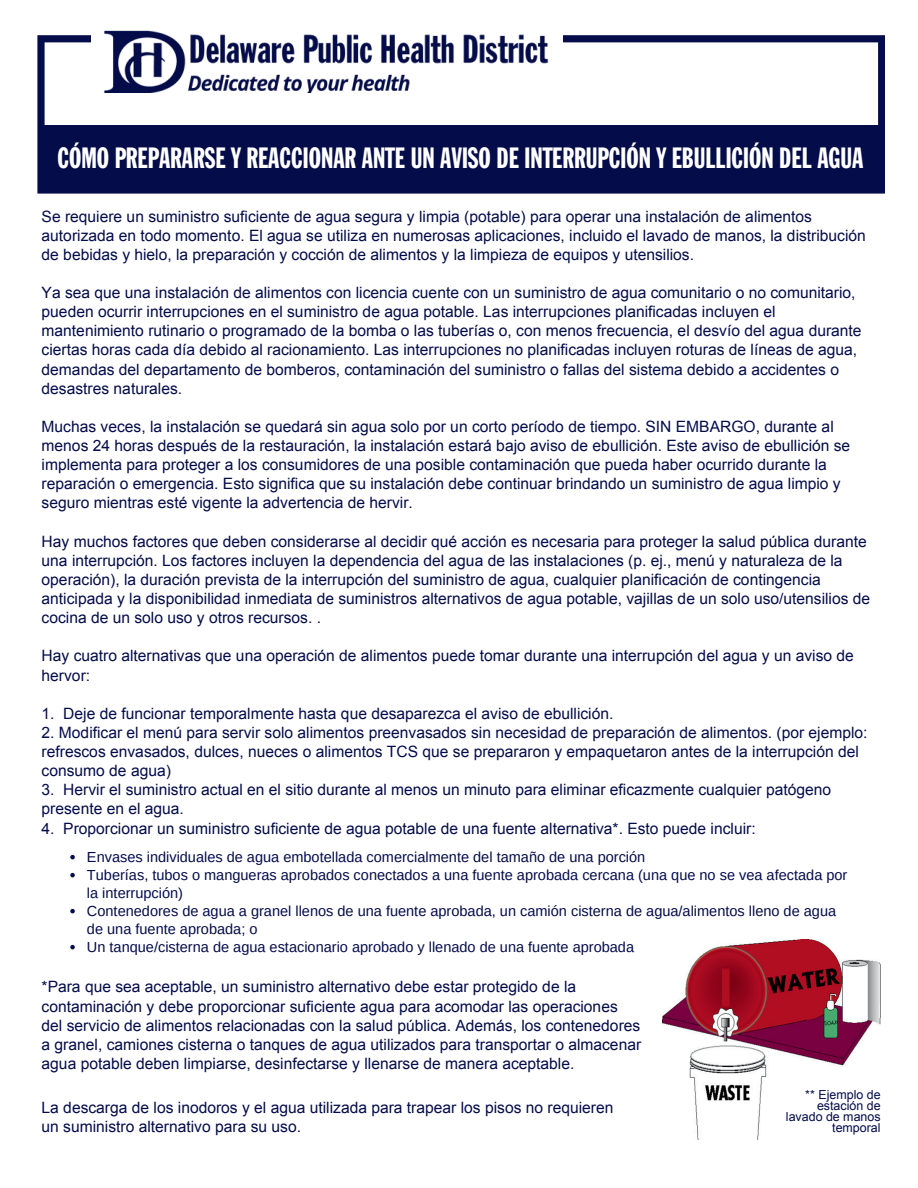
<style>
.page{position:relative;width:918px;height:1188px;background:#fff}
.page>*{position:absolute;margin:0;border:0;box-sizing:border-box;transform-origin:0 0}
.t1{font:28.8px "Franklin Gothic Std Extra Cond";color:#fff}
.t2{font:15.6px/19.2px "Arial";color:#040c49}
.t3{font:14.55px/18px "Arimo";color:#040c49}
.t4{font:12.45px/11.2px "Arial";color:#040c49;text-align:right}
</style>
<div class="page">
<svg style="left:37px;top:35px;width:848px;height:159px"></svg>
<div style="left:91px;top:7px;width:471px;height:113px;background:#fff"></div>
<div style="left:42px;top:125px;width:840px;height:63px;background:#040c49"></div>
<img style="left:104px;top:30px;width:445px;height:63px">
<img style="left:662px;top:939px;width:218px;height:201px">
<svg style="left:70px;top:855px;width:5px;height:4px"></svg>
<svg style="left:70px;top:873px;width:5px;height:4px"></svg>
<svg style="left:70px;top:909px;width:5px;height:4px"></svg>
<svg style="left:70px;top:945px;width:5px;height:4px"></svg>
<h1 class="t1" style="left:57px;top:143px;width:807px">CÓMO PREPARARSE Y REACCIONAR ANTE UN AVISO DE INTERRUPCIÓN Y EBULLICIÓN DEL AGUA</h1>
<p class="t2" style="left:42px;top:207px;width:826px">Se requiere un suministro suficiente de agua segura y limpia (potable) para operar una instalación de alimentos autorizada en todo momento. El agua se utiliza en numerosas aplicaciones, incluido el lavado de manos, la distribución de bebidas y hielo, la preparación y cocción de alimentos y la limpieza de equipos y utensilios.</p>
<p class="t2" style="left:42px;top:283px;width:821px">Ya sea que una instalación de alimentos con licencia cuente con un suministro de agua comunitario o no comunitario, pueden ocurrir interrupciones en el suministro de agua potable. Las interrupciones planificadas incluyen el mantenimiento rutinario o programado de la bomba o las tuberías o, con menos frecuencia, el desvío del agua durante ciertas horas cada día debido al racionamiento. Las interrupciones no planificadas incluyen roturas de líneas de agua, demandas del departamento de bomberos, contaminación del suministro o fallas del sistema debido a accidentes o desastres naturales.</p>
<p class="t2" style="left:42px;top:417px;width:810px">Muchas veces, la instalación se quedará sin agua solo por un corto período de tiempo. SIN EMBARGO, durante al menos 24 horas después de la restauración, la instalación estará bajo aviso de ebullición. Este aviso de ebullición se implementa para proteger a los consumidores de una posible contaminación que pueda haber ocurrido durante la reparación o emergencia. Esto significa que su instalación debe continuar brindando un suministro de agua limpio y seguro mientras esté vigente la advertencia de hervir.</p>
<p class="t2" style="left:42px;top:532px;width:830px">Hay muchos factores que deben considerarse al decidir qué acción es necesaria para proteger la salud pública durante una interrupción. Los factores incluyen la dependencia del agua de las instalaciones (p. ej., menú y naturaleza de la operación), la duración prevista de la interrupción del suministro de agua, cualquier planificación de contingencia anticipada y la disponibilidad inmediata de suministros alternativos de agua potable, vajillas de un solo uso/utensilios de cocina de un solo uso y otros recursos. .</p>
<p class="t2" style="left:42px;top:646px;width:814px">Hay cuatro alternativas que una operación de alimentos puede tomar durante una interrupción del agua y un aviso de hervor:</p>
<p class="t2" style="left:42px;top:704px;width:573px">1. Deje de funcionar temporalmente hasta que desaparezca el aviso de ebullición.</p>
<p class="t2" style="left:42px;top:723px;width:828px">2. Modificar el menú para servir solo alimentos preenvasados sin necesidad de preparación de alimentos. (por ejemplo: refrescos envasados, dulces, nueces o alimentos TCS que se prepararon y empaquetaron antes de la interrupción del consumo de agua)</p>
<p class="t2" style="left:42px;top:780px;width:791px">3. Hervir el suministro actual en el sitio durante al menos un minuto para eliminar eficazmente cualquier patógeno presente en el agua.</p>
<p class="t2" style="left:42px;top:819px;width:716px">4. Proporcionar un suministro suficiente de agua potable de una fuente alternativa*. Esto puede incluir:</p>
<p class="t3" style="left:87px;top:848px;width:762px">Envases individuales de agua embotellada comercialmente del tamaño de una porción<br>Tuberías, tubos o mangueras aprobados conectados a una fuente aprobada cercana (una que no se vea afectada por la interrupción)<br>Contenedores de agua a granel llenos de una fuente aprobada, un camión cisterna de agua/alimentos lleno de agua de una fuente aprobada; o<br>Un tanque/cisterna de agua estacionario aprobado y llenado de una fuente aprobada</p>
<p class="t2" style="left:42px;top:977px;width:601px">*Para que sea aceptable, un suministro alternativo debe estar protegido de la contaminación y debe proporcionar suficiente agua para acomodar las operaciones del servicio de alimentos relacionadas con la salud pública. Además, los contenedores a granel, camiones cisterna o tanques de agua utilizados para transportar o almacenar agua potable deben limpiarse, desinfectarse y llenarse de manera aceptable.</p>
<p class="t2" style="left:42px;top:1098px;width:573px">La descarga de los inodoros y el agua utilizada para trapear los pisos no requieren un suministro alternativo para su uso.</p>
<p class="t4" style="left:786px;top:1089px;width:96px">** Ejemplo de estación de lavado de manos temporal</p>
</div>
